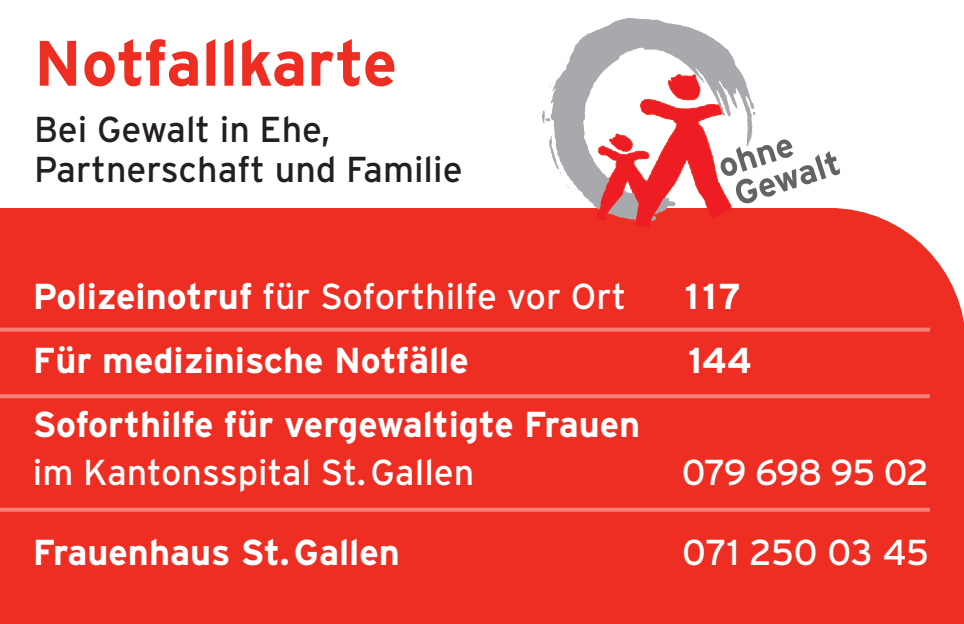
<style>
.page{position:relative;width:964px;height:624px;background:#fff}
.page>*{position:absolute;margin:0;border:0;box-sizing:border-box;transform-origin:0 0}
.t1{font:700 64px "Interstate";color:#ee2e22}
.t2{font:700 36px "Interstate";color:#fff}
.t3{font:36px "Interstate";color:#fff}
.t4{font:36px/40px "Interstate";color:#231f20}
.t5{font:36px "Interstate";letter-spacing:-.035em;color:#fff}
.s1{font-weight:700}
</style>
<div class="page">
<div style="left:0;top:208px;width:964px;height:416px;background:#ee2e22"></div>
<svg style="left:550px;top:18px;width:192px;height:192px;fill:#a8a9ad"></svg>
<svg style="left:542px;top:111px;width:8px;height:12px"></svg>
<svg style="left:549px;top:136px;width:12px;height:38px"></svg>
<svg style="left:565px;top:183px;width:8px;height:9px"></svg>
<svg style="left:595px;top:74px;width:245px;height:154px"></svg>
<svg style="left:0;top:327px;width:930px;height:4px;background:#f3736b"></svg>
<svg style="left:0;top:394px;width:930px;height:4px;background:#f37a73"></svg>
<svg style="left:0;top:507px;width:930px;height:4px;background:#f27169"></svg>
<h1 class="t1" style="left:34px;top:27px;width:365px">Notfallkarte</h1>
<p class="t4" style="left:34px;top:109px;width:430px">Bei Gewalt in Ehe,<br>Partnerschaft und Familie</p>
<p class="t3" style="left:33px;top:276px;width:595px"><span class="s1">Polizeinotruf</span> für Soforthilfe vor Ort</p>
<p class="t2" style="left:685px;top:276px;width:58px">117</p>
<p class="t2" style="left:33px;top:340px;width:437px">Für medizinische Notfälle</p>
<p class="t2" style="left:688px;top:340px;width:65px">144</p>
<p class="t2" style="left:33px;top:404px;width:609px">Soforthilfe für vergewaltigte Frauen</p>
<p class="t3" style="left:33px;top:452px;width:443px">im Kantonsspital St.Gallen</p>
<p class="t5" style="left:682px;top:452px;width:249px">079 698 95 02</p>
<p class="t2" style="left:33px;top:532px;width:368px">Frauenhaus St.Gallen</p>
<p class="t3" style="left:682px;top:532px;width:248px">071 250 03 45</p>
</div>
